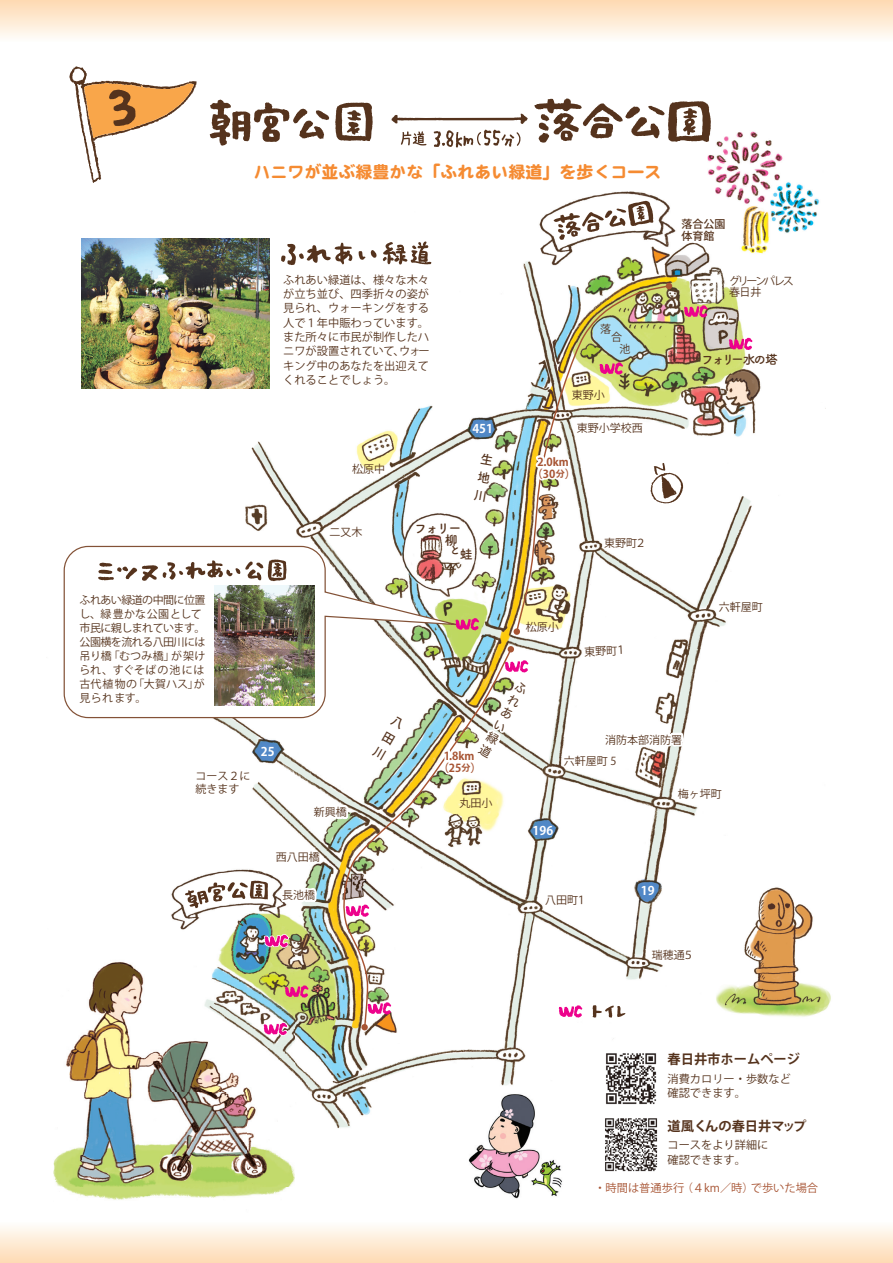
<style>
.page{position:relative;width:893px;height:1263px;background:#fff}
.page>*{position:absolute;margin:0;border:0;box-sizing:border-box;transform-origin:0 0}
.t1{font:16.95px "DF Maru Gothic SB MP RKSJ H";color:#f58b32}
.t2{font:700 13.2px "Koz Go Pro";color:#55331d}
.t3{font:700 13.05px "Tsuku A Rd Gothic";color:#55331d}
.t4{font:700 12.75px "Tsuku A Rd Gothic";letter-spacing:-.145em;color:#55331d}
.t5{font:700 12px "Koz Go Pro";color:#fff}
.t6{font:12px/14.4px "Hira Maru Pro W4";color:#55331d;text-align:justify}
.t7{font:11.25px/14.2px "Koz Go Pro";color:#55331d}
.t8{font:11.25px "Koz Go Pro";color:#a75433}
.t9{font:10.95px/14px "Koz Go Pro";letter-spacing:-.05em;color:#55331d}
.t10{font:10.95px/12.8px "Koz Go Pro";color:#55331d}
.t11{font:700 10.95px/12px "Koz Go Pro";color:#a75433;text-align:center}
.t12{font:10.95px/10.8px "Koz Go Pro";letter-spacing:-.2em;color:#55331d}
.t13{font:500 10.95px/12px "Koz Go Pro";color:#55331d}
.s1{font-size:9px}
</style>
<div class="page">
<div style="left:0;top:0;width:893px;height:42px;background:linear-gradient(to bottom,#fed9b1,#fefdf9)"></div>
<div style="left:0;top:1221px;width:893px;height:42px;background:linear-gradient(to bottom,#fefffd,#fedbb4)"></div>
<img style="left:81px;top:131px;width:745px;height:998px">
<img style="left:53px;top:952px;width:242px;height:248px">
<img style="left:700px;top:870px;width:131px;height:158px">
<svg style="left:185px;top:880px;width:83px;height:28px"></svg>
<svg style="left:600px;top:713px;width:95px;height:37px"></svg>
<svg style="left:288px;top:783px;width:52px;height:41px"></svg>
<svg style="left:277px;top:866px;width:46px;height:55px"></svg>
<svg style="left:675px;top:207px;width:60px;height:40px"></svg>
<svg style="left:592px;top:1005px;width:34px;height:12px"></svg>
<svg style="left:559px;top:1005px;width:23px;height:12px"></svg>
<svg style="left:469px;top:618px;width:10px;height:12px"></svg>
<svg style="left:684px;top:305px;width:24px;height:13px"></svg>
<svg style="left:729px;top:338px;width:24px;height:12px"></svg>
<svg style="left:263px;top:933px;width:27px;height:16px"></svg>
<svg style="left:285px;top:985px;width:24px;height:13px"></svg>
<svg style="left:261px;top:1021px;width:28px;height:16px"></svg>
<svg style="left:670px;top:463px;width:13px;height:40px"></svg>
<svg style="left:63px;top:545px;width:406px;height:174px"></svg>
<svg style="left:69px;top:66px;width:128px;height:117px"></svg>
<svg style="left:210px;top:100px;width:163px;height:46px"></svg>
<svg style="left:534px;top:98px;width:177px;height:45px"></svg>
<svg style="left:554px;top:201px;width:99px;height:39px"></svg>
<svg style="left:98px;top:559px;width:189px;height:22px"></svg>
<svg style="left:281px;top:241px;width:150px;height:24px"></svg>
<img style="left:81px;top:239px;width:188px;height:150px">
<img style="left:214px;top:586px;width:100px;height:119px">
<svg style="left:666px;top:283px;width:6px;height:6px"></svg>
<div style="left:514px;top:628px;width:6px;height:7px;background:#a75433;border-radius:50%"></div>
<svg style="left:508px;top:646px;width:6px;height:6px"></svg>
<div style="left:361px;top:1024px;width:7px;height:6px;background:#a75433;border-radius:50%"></div>
<svg style="left:515px;top:285px;width:155px;height:348px"></svg>
<svg style="left:532px;top:453px;width:40px;height:93px"></svg>
<svg style="left:340px;top:648px;width:172px;height:381px"></svg>
<img style="left:467px;top:1091px;width:99px;height:108px">
<img style="left:601px;top:1048px;width:61px;height:61px">
<img style="left:600px;top:1114px;width:62px;height:58px">
<svg style="left:440px;top:660px;width:90px;height:180px"></svg>
<svg style="left:391px;top:113px;width:137px;height:35px"></svg>
<svg style="left:372px;top:715px;width:33px;height:46px"></svg>
<svg style="left:474px;top:453px;width:19px;height:49px"></svg>
<h1 class="t1" style="left:253px;top:164px;width:410px">ハニワが並ぶ緑豊かな「ふれあい緑道」を歩くコース</h1>
<p class="t7" style="left:283px;top:273px;width:148px;text-align:justify">ふれあい緑道は、様々な木々が立ち並び、四季折々の姿が見られ、ウォーキングをする人で１年中賑わっています。また所々に市民が制作したハニワが設置されていて、ウォーキング中のあなたを出迎えてくれることでしょう。</p>
<p class="t10" style="left:352px;top:463px;width:35px">松原中</p>
<p class="t5" style="left:472px;top:421px;width:22px">451</p>
<p class="t10" style="left:329px;top:526px;width:35px">二又木</p>
<p class="t3" style="left:414px;top:518px;width:49px">フォリー</p>
<p class="t10" style="left:600px;top:325px;width:24px;line-height:7.9px">落　合</p>
<p class="t10" style="left:600px;top:343px;width:32px">　 池</p>
<p class="t10" style="left:572px;top:389px;width:35px">東野小</p>
<p class="t10" style="left:577px;top:422px;width:68px">東野小学校西</p>
<p class="t11" style="left:532px;top:456px;width:45px">2.0km（30<span class="s1">分</span>）</p>
<p class="t10" style="left:604px;top:537px;width:44px">東野町２</p>
<p class="t13" style="left:681px;top:219px;width:46px">落合公園</p>
<p class="t13" style="left:681px;top:219px;width:45px;text-indent:22px">総合体育館</p>
<p class="t12" style="left:729px;top:276px;width:66px">グリーンパレス春日井</p>
<p class="t4" style="left:701px;top:349px;width:78px">フォリー水の塔</p>
<p class="t9" style="left:80px;top:593px;width:127px">ふれあい緑道の中間に位置し、緑豊かな公園として市民に親しまれています。公園横を流れる八田川には吊り橋「むつみ橋」が架けられ、すぐそばの池には古代植物の「大賀ハス」が見られます。</p>
<p class="t10" style="left:196px;top:770px;width:57px">コース２に続きます</p>
<p class="t5" style="left:261px;top:744px;width:15px">25</p>
<p class="t10" style="left:314px;top:806px;width:35px">新興橋</p>
<p class="t10" style="left:276px;top:851px;width:46px">西八田橋</p>
<p class="t10" style="left:282px;top:889px;width:35px">長池橋</p>
<p class="t10" style="left:526px;top:621px;width:35px">松原小</p>
<p class="t10" style="left:584px;top:645px;width:44px;rotate:-2deg">東野町１</p>
<p class="t6" style="left:520px;top:678px;width:8px;rotate:30deg">ふれあい緑道</p>
<p class="t11" style="left:438px;top:750px;width:45px">1.8km（25<span class="s1">分</span>）</p>
<p class="t10" style="left:605px;top:733px;width:79px">消防本部消防署</p>
<p class="t10" style="left:564px;top:755px;width:54px">六軒屋町 5</p>
<p class="t10" style="left:719px;top:601px;width:46px">六軒屋町</p>
<p class="t10" style="left:460px;top:797px;width:35px">丸田小</p>
<p class="t5" style="left:533px;top:823px;width:22px">196</p>
<p class="t10" style="left:545px;top:894px;width:43px">八田町１</p>
<p class="t10" style="left:678px;top:787px;width:46px">梅ヶ坪町</p>
<p class="t5" style="left:641px;top:883px;width:15px">19</p>
<p class="t10" style="left:652px;top:949px;width:43px">瑞穂通５</p>
<p class="t2" style="left:667px;top:1051px;width:134px">春日井市ホームページ</p>
<p class="t7" style="left:667px;top:1072px;width:125px">消費カロリー・歩数など確認できます。</p>
<p class="t2" style="left:667px;top:1117px;width:141px">道風くんの春日井マップ</p>
<p class="t7" style="left:667px;top:1138px;width:103px">コースをより詳細に確認できます。</p>
<p class="t8" style="left:594px;top:1181px;width:225px">・時間は普通歩行（４km／時）で歩いた場合</p>
</div>
